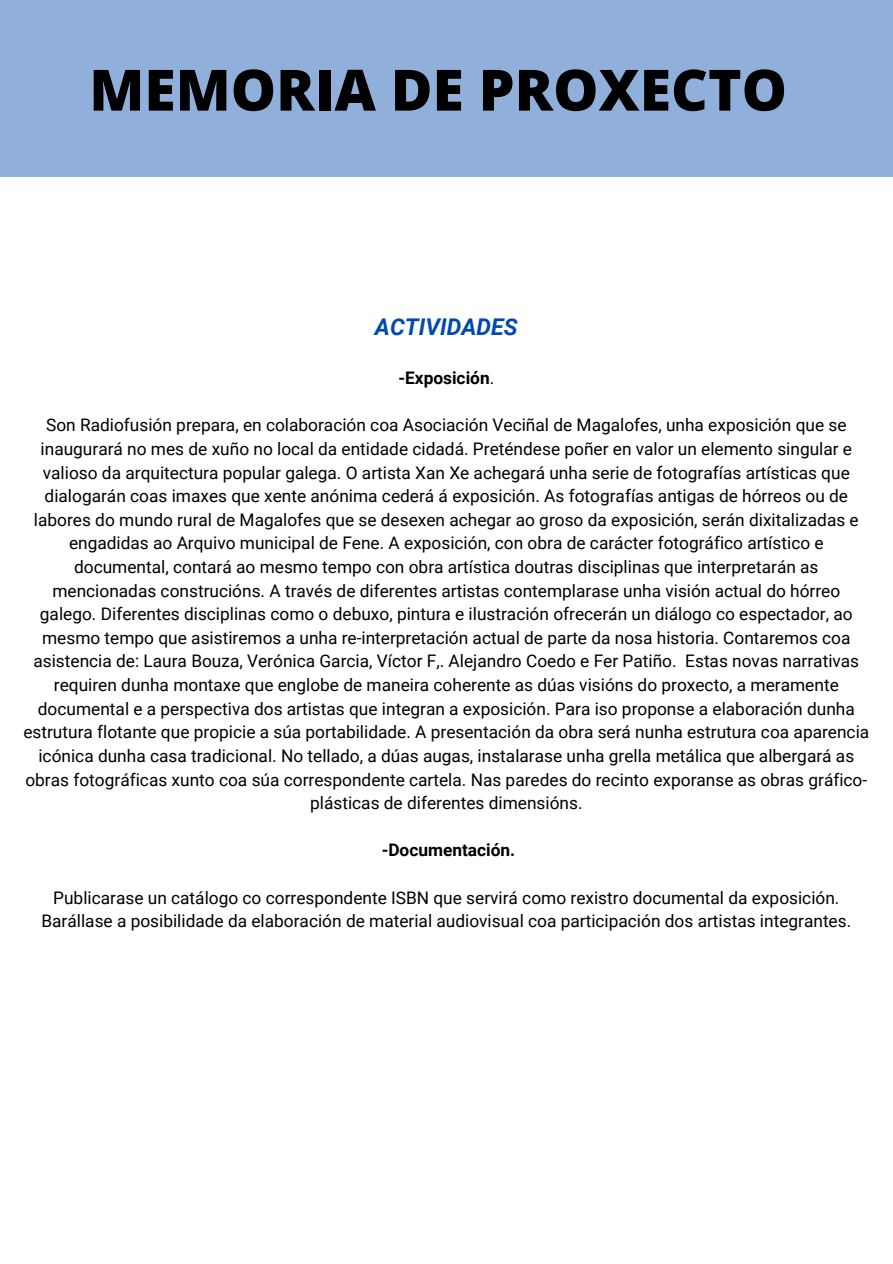
<style>
.page{position:relative;width:893px;height:1264px;background:#fff}
.page>*{position:absolute;margin:0;border:0;box-sizing:border-box;transform-origin:0 0}
.t1{font:800 57px "Open Sans";color:#000}
.t2{font:italic 700 23.1px "Roboto";color:#004aad}
.t3{font:17.25px/23.5px "Roboto";color:#000;text-align:center}
.t4{font:700 17.25px "Roboto";color:#000}
.s1{font-weight:400}
</style>
<div class="page">
<div style="left:0;top:0;width:892px;height:177px;background:#90b0db"></div>
<h1 class="t1" style="left:89px;top:50px;width:699px">MEMORIA DE PROXECTO</h1>
<h2 class="t2" style="left:375px;top:313px;width:144px">ACTIVIDADES</h2>
<p class="t4" style="left:398px;top:368px;width:97px">-Exposición<span class="s1">.</span></p>
<p class="t3" style="left:23px;top:413px;width:847px">Son Radiofusión prepara, en colaboración coa Asociación Veciñal de Magalofes, unha exposición que se inaugurará no mes de xuño no local da entidade cidadá. Preténdese poñer en valor un elemento singular e valioso da arquitectura popular galega. O artista Xan Xe achegará unha serie de fotografías artísticas que dialogarán coas imaxes que xente anónima cederá á exposición. As fotografías antigas de hórreos ou de labores do mundo rural de Magalofes que se desexen achegar ao groso da exposición, serán dixitalizadas e engadidas ao Arquivo municipal de Fene. A exposición, con obra de carácter fotográfico artístico e documental, contará ao mesmo tempo con obra artística doutras disciplinas que interpretarán as mencionadas construcións. A través de diferentes artistas contemplarase unha visión actual do hórreo galego. Diferentes disciplinas como o debuxo, pintura e ilustración ofrecerán un diálogo co espectador, ao mesmo tempo que asistiremos a unha re-interpretación actual de parte da nosa historia. Contaremos coa asistencia de: Laura Bouza, Verónica Garcia, Víctor F,. Alejandro Coedo e Fer Patiño. Estas novas narrativas requiren dunha montaxe que englobe de maneira coherente as dúas visións do proxecto, a meramente documental e a perspectiva dos artistas que integran a exposición. Para iso proponse a elaboración dunha estrutura flotante que propicie a súa portabilidade. A presentación da obra será nunha estrutura coa aparencia icónica dunha casa tradicional. No tellado, a dúas augas, instalarase unha grella metálica que albergará as obras fotográficas xunto coa súa correspondente cartela. Nas paredes do recinto exporanse as obras gráfico&shy;plásticas de diferentes dimensións.</p>
<p class="t4" style="left:381px;top:840px;width:135px">-Documentación.</p>
<p class="t3" style="left:41px;top:886px;width:811px">Publicarase un catálogo co correspondente ISBN que servirá como rexistro documental da exposición.<br>Barállase a posibilidade da elaboración de material audiovisual coa participación dos artistas integrantes.</p>
</div>
